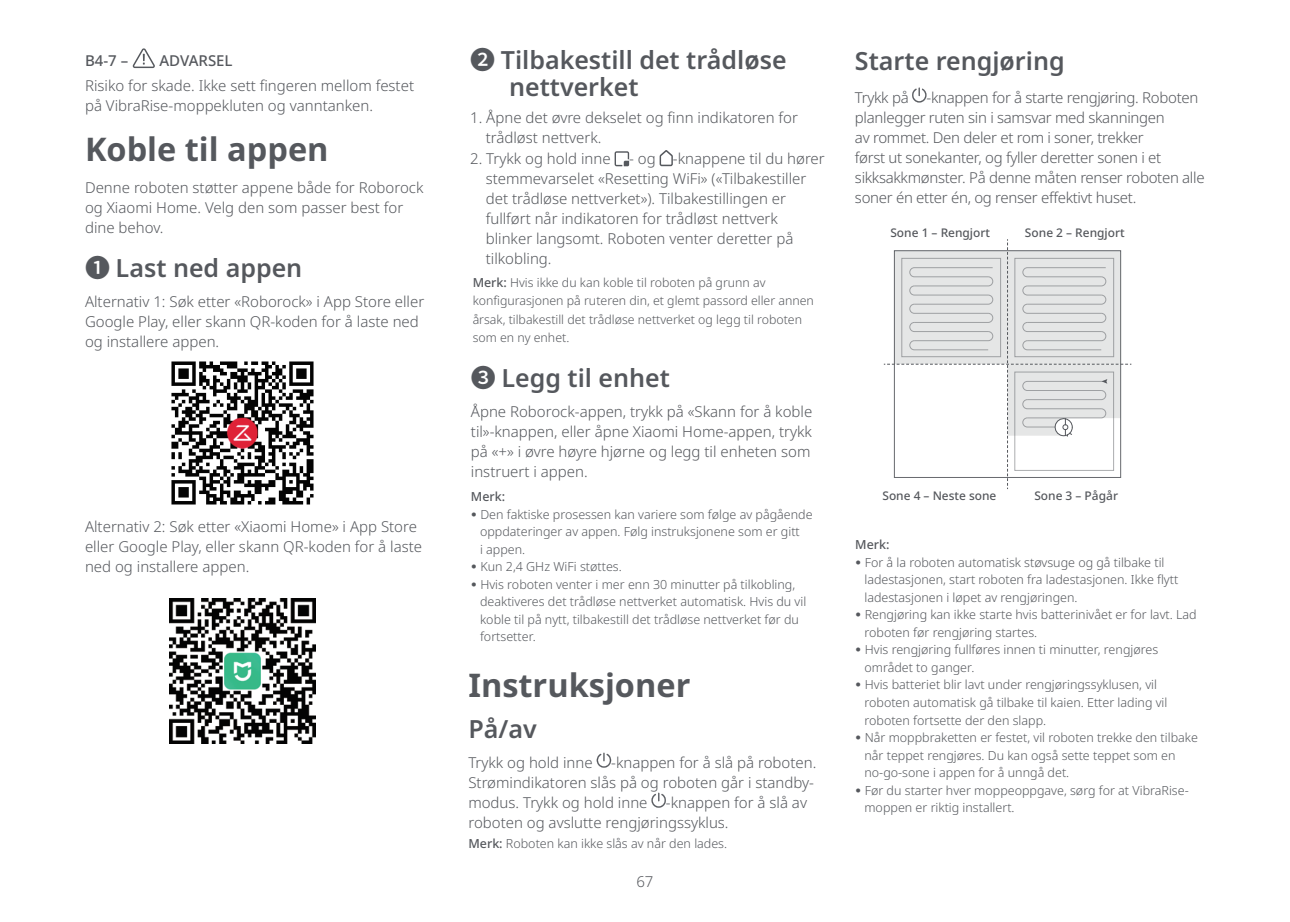
<style>
.page{position:relative;width:1290px;height:922px;background:#fff}
.page>*{position:absolute;margin:0;border:0;box-sizing:border-box;transform-origin:0 0}
.t1{font:700 32.5px "Noto Sans";color:#55585d}
.t2{font:600 25px/27.5px "Noto Sans";color:#55585d}
.t3{font:300 15px/20px "Noto Sans";color:#55585d}
.t4{font:300 15px/20px "Noto Sans";letter-spacing:-.02em;color:#55585d}
.t5{font:500 15px "Noto Sans";color:#55585d}
.t6{font:300 12.5px/17.5px "Noto Sans";color:#55585d}
.t7{font:500 12.5px "Noto Sans";color:#55585d}
.t8{font:300 12.25px/18.5px "Noto Sans";color:#55585d}
.t9{font:500 12px "Noto Sans";color:#55585d}
.s1{font-family:"Noto Sans SC";font-weight:500}
.s2{font-weight:500;font-size:12.5px}
.s3{font-family:"Ping Fang SC";font-weight:400}
.s4{font-weight:500}
</style>
<div class="page">
<svg style="left:133px;top:48px;width:22px;height:20px"></svg>
<img style="left:170px;top:598px;width:145px;height:145px">
<img style="left:171px;top:361px;width:143px;height:144px">
<svg style="left:614px;top:151px;width:15px;height:15px"></svg>
<svg style="left:659px;top:150px;width:14px;height:16px"></svg>
<svg style="left:597px;top:752px;width:14px;height:15px"></svg>
<svg style="left:651px;top:792px;width:15px;height:15px"></svg>
<svg style="left:912px;top:87px;width:14px;height:15px"></svg>
<svg style="left:884px;top:239px;width:247px;height:250px"></svg>
<p class="t5" style="left:85px;top:49px;width:45px">B4-7 –</p>
<p class="t5" style="left:159px;top:49px;width:75px">ADVARSEL</p>
<p class="t3" style="left:85px;top:75px;width:331px">Risiko for skade. Ikke sett fingeren mellom festet på VibraRise-moppekluten og vanntanken.</p>
<h1 class="t1" style="left:85px;top:126px;width:245px">Koble til appen</h1>
<p class="t3" style="left:85px;top:177px;width:340px">Denne roboten støtter appene både for Roborock og Xiaomi Home. Velg den som passer best for dine behov.</p>
<h2 class="t2" style="left:85px;top:255px;width:219px"><span class="s1">❶</span> Last ned appen</h2>
<p class="t3" style="left:85px;top:292px;width:341px">Alternativ 1: Søk etter «Roborock» i App Store eller<br>Google Play, eller skann QR-koden for å laste ned og installere appen.</p>
<p class="t3" style="left:85px;top:516px;width:339px">Alternativ 2: Søk etter «Xiaomi Home» i App Store eller Google Play, eller skann QR-koden for å laste ned og installere appen.</p>
<h2 class="t2" style="left:509px;top:46px;width:279px;text-indent:-39px"><span class="s1">❷</span> Tilbakestill det trådløse nettverket</h2>
<p class="t3" style="left:486px;top:108px;width:314px;text-indent:-16px">1. Åpne det øvre dekselet og finn indikatoren for trådløst nettverk.</p>
<p class="t3" style="left:486px;top:149px;width:341px;text-indent:-16px">2. Trykk og hold inne - og -knappene til du hører stemmevarselet «Resetting WiFi» («Tilbakestiller det trådløse nettverket»). Tilbakestillingen er fullført når indikatoren for trådløst nettverk blinker langsomt. Roboten venter deretter på tilkobling.</p>
<p class="t8" style="left:473px;top:273px;width:343px"><span class="s2">Merk:</span> Hvis ikke du kan koble til roboten på grunn av konfigurasjonen på ruteren din, et glemt passord eller annen årsak, tilbakestill det trådløse nettverket og legg til roboten som en ny enhet.</p>
<h2 class="t2" style="left:471px;top:364px;width:200px"><span class="s1">❸</span> Legg til enhet</h2>
<p class="t3" style="left:471px;top:401px;width:343px">Åpne Roborock-appen, trykk på «Skann for å koble til»-knappen, eller åpne Xiaomi Home-appen, trykk på «+» i øvre høyre hjørne og legg til enheten som instruert i appen.</p>
<p class="t7" style="left:471px;top:488px;width:36px">Merk:</p>
<p class="t6" style="left:480px;top:505px;width:334px;text-indent:-9px"><span class="s3">•</span> Den faktiske prosessen kan variere som følge av pågående oppdateringer av appen. Følg instruksjonene som er gitt<br>i appen.</p>
<p class="t6" style="left:471px;top:558px;width:152px"><span class="s3">•</span> Kun 2,4 GHz WiFi støttes.</p>
<p class="t6" style="left:480px;top:575px;width:328px;text-indent:-9px"><span class="s3">•</span> Hvis roboten venter i mer enn 30 minutter på tilkobling, deaktiveres det trådløse nettverket automatisk. Hvis du vil koble til på nytt, tilbakestill det trådløse nettverket før du fortsetter.</p>
<h1 class="t1" style="left:468px;top:662px;width:224px">Instruksjoner</h1>
<h2 class="t2" style="left:468px;top:716px;width:70px">På/av</h2>
<p class="t3" style="left:468px;top:752px;width:349px">Trykk og hold inne -knappen for å slå på roboten.<br>Strømindikatoren slås på og roboten går i standby&shy;modus. Trykk og hold inne -knappen for å slå av roboten og avslutte rengjøringssyklus.</p>
<p class="t6" style="left:468px;top:834px;width:260px"><span class="s4">Merk:</span> Roboten kan ikke slås av når den lades.</p>
<p class="t3" style="left:636px;top:872px;width:19px">67</p>
<h2 class="t2" style="left:855px;top:48px;width:211px">Starte rengjøring</h2>
<p class="t4" style="left:855px;top:87px;width:351px">Trykk på -knappen for å starte rengjøring. Roboten planlegger ruten sin i samsvar med skanningen<br>av rommet. Den deler et rom i soner, trekker<br>først ut sonekanter, og fyller deretter sonen i et sikksakkmønster. På denne måten renser roboten alle soner én etter én, og renser effektivt huset.</p>
<p class="t9" style="left:890px;top:224px;width:101px">Sone 1 – Rengjort</p>
<p class="t9" style="left:1025px;top:224px;width:101px">Sone 2 – Rengjort</p>
<p class="t9" style="left:882px;top:487px;width:116px">Sone 4 – Neste sone</p>
<p class="t9" style="left:1034px;top:487px;width:85px">Sone 3 – Pågår</p>
<p class="t7" style="left:855px;top:536px;width:36px">Merk:</p>
<p class="t6" style="left:864px;top:553px;width:315px;text-indent:-9px"><span class="s3">•</span> For å la roboten automatisk støvsuge og gå tilbake til ladestasjonen, start roboten fra ladestasjonen. Ikke flytt ladestasjonen i løpet av rengjøringen.</p>
<p class="t6" style="left:864px;top:606px;width:334px;text-indent:-9px"><span class="s3">•</span> Rengjøring kan ikke starte hvis batterinivået er for lavt. Lad roboten før rengjøring startes.</p>
<p class="t6" style="left:864px;top:641px;width:295px;text-indent:-9px"><span class="s3">•</span> Hvis rengjøring fullføres innen ti minutter, rengjøres området to ganger.</p>
<p class="t6" style="left:864px;top:676px;width:304px;text-indent:-9px"><span class="s3">•</span> Hvis batteriet blir lavt under rengjøringssyklusen, vil roboten automatisk gå tilbake til kaien. Etter lading vil roboten fortsette der den slapp.</p>
<p class="t6" style="left:864px;top:728px;width:335px;text-indent:-9px"><span class="s3">•</span> Når moppbraketten er festet, vil roboten trekke den tilbake når teppet rengjøres. Du kan også sette teppet som en no-go-sone i appen for å unngå det.</p>
<p class="t6" style="left:864px;top:781px;width:326px;text-indent:-9px"><span class="s3">•</span> Før du starter hver moppeoppgave, sørg for at VibraRise&shy;moppen er riktig installert.</p>
</div>
